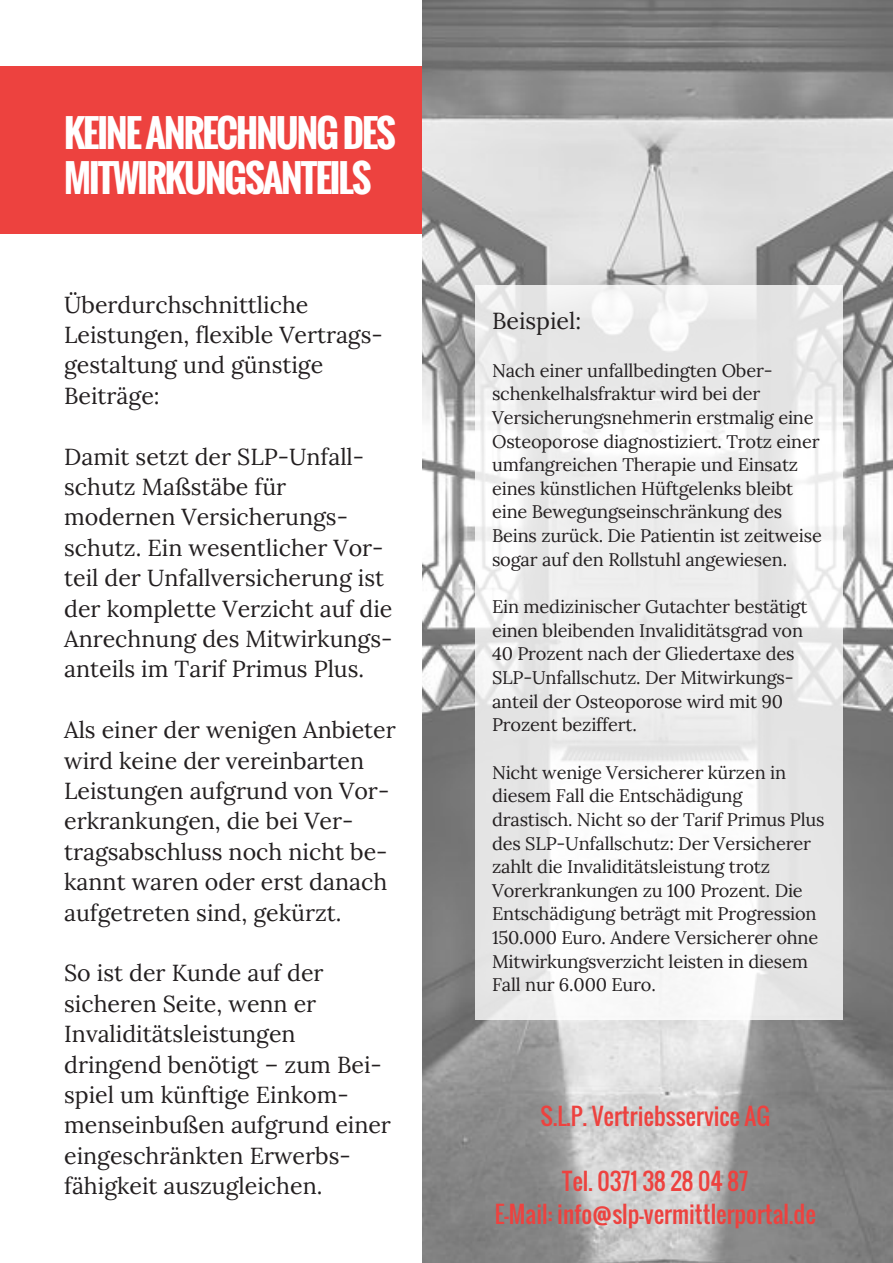
<style>
.page{position:relative;width:893px;height:1263px;background:#fff}
.page>*{position:absolute;margin:0;border:0;box-sizing:border-box;transform-origin:0 0}
.t1{font:700 37.5px/45px "Oswald";letter-spacing:-.05em;color:#fff}
.t2{font:23.25px/30.5px "Lora";color:#231f20}
.t3{font:23.25px/32.7px "Oswald";color:#ed423f;text-align:center}
.t4{font:18.15px/23.7px "Lora";letter-spacing:-.01em;color:#231f20}
</style>
<div class="page">
<div style="left:0;top:66px;width:529px;height:168px;background:#ed423f"></div>
<img style="left:422px;top:0;width:471px;height:1263px">
<svg style="left:475px;top:285px;width:367px;height:734px;fill:#ededed"></svg>
<h1 class="t1" style="left:64px;top:109px;width:333px">KEINEANRECHNUNGDES<br>MITWIRKUNGSANTEILS</h1>
<p class="t2" style="left:64px;top:289px;width:320px">Überdurchschnittliche<br>Leistungen, flexible Vertrags&shy;gestaltung und günstige<br>Beiträge:</p>
<p class="t2" style="left:64px;top:441px;width:330px">Damit setzt der SLP-Unfall&shy;schutz Maßstäbe für modernen Versicherungs&shy;schutz. Ein wesentlicher Vor&shy;teil der Unfallversicherung ist der komplette Verzicht auf die<br>Anrechnung des Mitwirkungs&shy;anteils im Tarif Primus Plus.</p>
<p class="t2" style="left:64px;top:715px;width:333px">Als einer der wenigen Anbieter wird keine der vereinbarten<br>Leistungen aufgrund von Vor&shy;erkrankungen, die bei Ver&shy;tragsabschluss noch nicht be&shy;kannt waren oder erst danach aufgetreten sind, gekürzt.</p>
<p class="t2" style="left:64px;top:958px;width:328px">So ist der Kunde auf der sicheren Seite, wenn er<br>Invaliditätsleistungen dringend benötigt – zum Bei&shy;spiel um künftige Einkom&shy;menseinbußen aufgrund einer eingeschränkten Erwerbs&shy;fähigkeit auszugleichen.</p>
<p class="t2" style="left:492px;top:305px;width:91px">Beispiel:</p>
<p class="t4" style="left:492px;top:359px;width:331px">Nach einer unfallbedingten Ober&shy;schenkelhalsfraktur wird bei der Versicherungsnehmerin erstmalig eine Osteoporose diagnostiziert. Trotz einer umfangreichen Therapie und Einsatz eines künstlichen Hüftgelenks bleibt eine Bewegungseinschränkung des Beins zurück. Die Patientin ist zeitweise sogar auf den Rollstuhl angewiesen.</p>
<p class="t4" style="left:492px;top:595px;width:317px">Ein medizinischer Gutachter bestätigt einen bleibenden Invaliditätsgrad von 40 Prozent nach der Gliedertaxe des SLP-Unfallschutz. Der Mitwirkungs&shy;anteil der Osteoporose wird mit 90<br>Prozent beziffert.</p>
<p class="t4" style="left:492px;top:761px;width:334px">Nicht wenige Versicherer kürzen in diesem Fall die Entschädigung drastisch. Nicht so der Tarif Primus Plus des SLP-Unfallschutz: Der Versicherer zahlt die Invaliditätsleistung trotz Vorerkrankungen zu 100 Prozent. Die Entschädigung beträgt mit Progression 150.000 Euro. Andere Versicherer ohne Mitwirkungsverzicht leisten in diesem Fall nur 6.000 Euro.</p>
<p class="t3" style="left:541px;top:1099px;width:231px">S.L.P. Vertriebsservice AG</p>
<p class="t3" style="left:495px;top:1164px;width:323px">Tel. 0371 38 28 04 87<br>E-Mail: info@slp-vermittlerportal.de</p>
</div>
